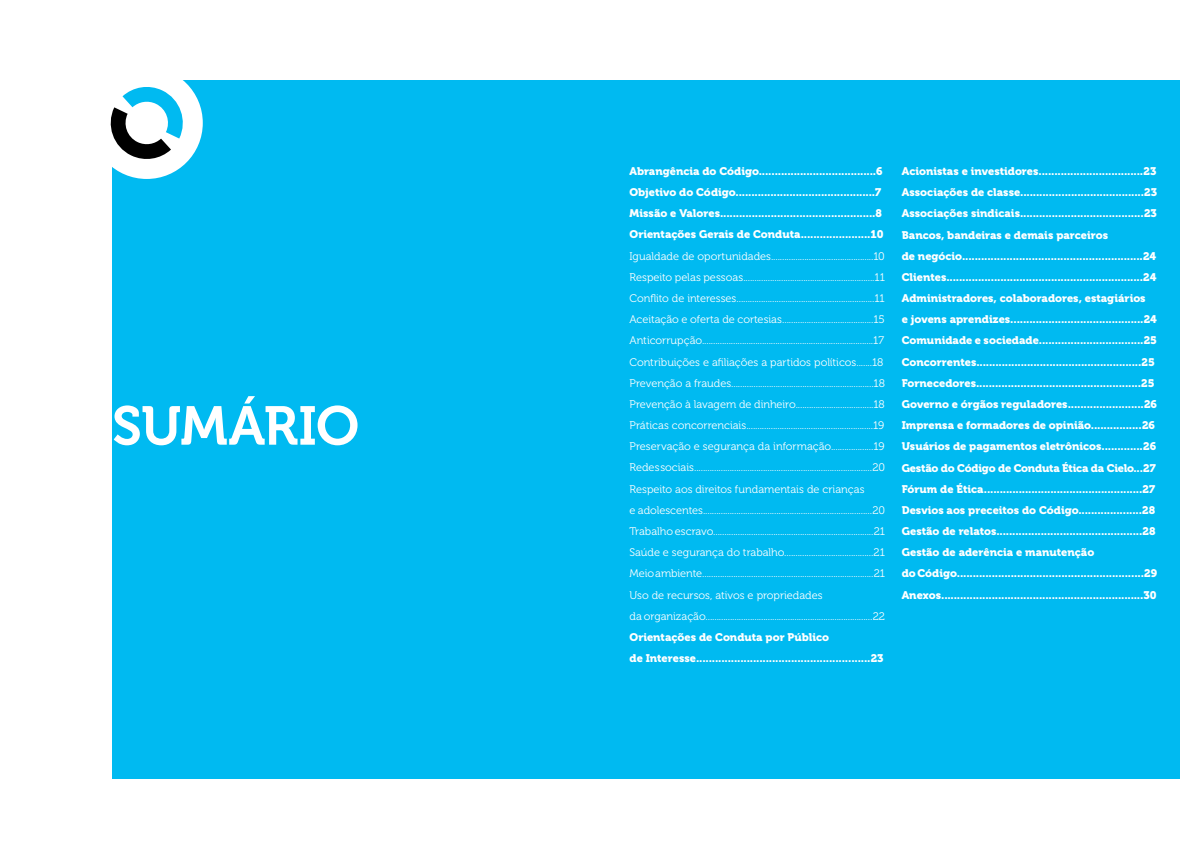
<style>
.page{position:relative;width:1191px;height:842px;background:#fff}
.page>*{position:absolute;margin:0;border:0;box-sizing:border-box;transform-origin:0 0}
.t1{font:54.4px "Museo 700";letter-spacing:-.015em;color:#fff}
.t2{font:11px/21.2px "Museo 900";color:#fff}
.t3{font:11px/21.2px "Museo 300";letter-spacing:-.005em;color:#fff}
</style>
<div class="page">
<div style="left:112px;top:81px;width:1067px;height:698px;background:#00baf1"></div>
<div style="left:91px;top:67px;width:112px;height:112px;background:#fff;border-radius:50%"></div>
<svg style="left:110px;top:84px;width:78px;height:78px"></svg>
<h1 class="t1" style="left:112px;top:396px;width:249px">SUMÁRIO</h1>
<p class="t2" style="left:629px;top:161px;width:255px">Abrangência do Código.....................................6<br>Objetivo do Código............................................7<br>Missão e Valores.................................................8<br>Orientações Gerais de Conduta......................10</p>
<p class="t3" style="left:629px;top:245px;width:257px">Igualdade de oportunidades..............................................10<br>Respeito pelas pessoas...........................................................11<br>Conflito de interesses..............................................................11<br>Aceitação e oferta de cortesias.........................................15<br>Anticorrupção.............................................................................17<br>Contribuições e afiliações a partidos políticos.......18<br>Prevenção a fraudes................................................................18<br>Prevenção à lavagem de dinheiro...................................18<br>Práticas concorrenciais.........................................................19<br>Preservação e segurança da informação...................19<br>Redes sociais................................................................................20<br>Respeito aos direitos fundamentais de crianças<br>e adolescentes............................................................................20<br>Trabalho escravo........................................................................21<br>Saúde e segurança do trabalho........................................21<br>Meio ambiente.............................................................................21<br>Uso de recursos, ativos e propriedades<br>da organização...........................................................................22</p>
<p class="t2" style="left:629px;top:626px;width:255px">Orientações de Conduta por Público<br>de Interesse.......................................................23</p>
<p class="t2" style="left:901px;top:161px;width:257px">Acionistas e investidores.................................23<br>Associações de classe.......................................23<br>Associações sindicais.......................................23<br>Bancos, bandeiras e demais parceiros<br>de negócio.........................................................24<br>Clientes..............................................................24<br>Administradores, colaboradores, estagiários<br>e jovens aprendizes..........................................24<br>Comunidade e sociedade.................................25<br>Concorrentes....................................................25<br>Fornecedores....................................................25<br>Governo e órgãos reguladores........................26<br>Imprensa e formadores de opinião................26<br>Usuários de pagamentos eletrônicos.............26<br>Gestão do Código de Conduta Ética da Cielo...27<br>Fórum de Ética..................................................27<br>Desvios aos preceitos do Código....................28<br>Gestão de relatos..............................................28<br>Gestão de aderência e manutenção<br>do Código...........................................................29<br>Anexos................................................................30</p>
</div>
